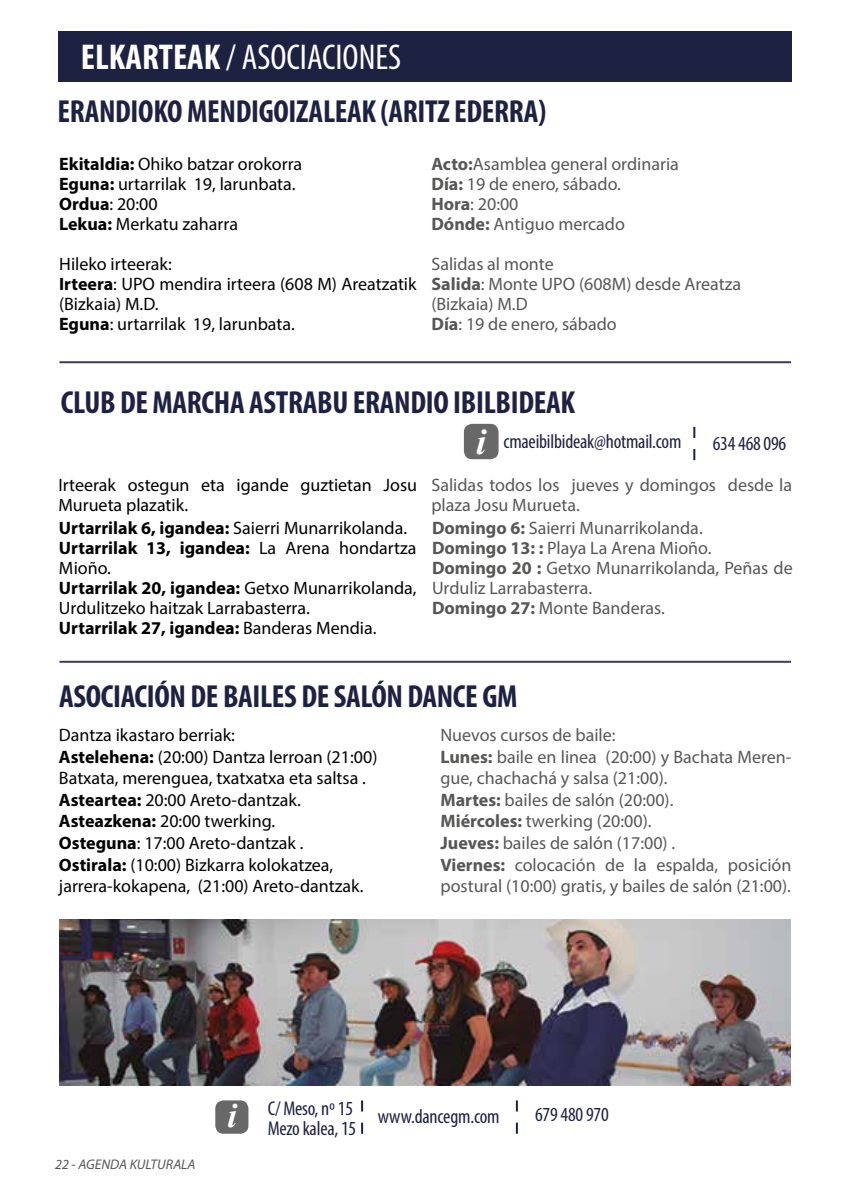
<style>
.page{position:relative;width:851px;height:1191px;background:#fff}
.page>*{position:absolute;margin:0;border:0;box-sizing:border-box;transform-origin:0 0}
.t1{font:condensed 36px "Myriad Pro";color:#fff}
.t2{font:italic 700 34px "Times New Roman";color:#fff}
.t3{font:700 condensed 32px "Myriad Pro";letter-spacing:-.01em;color:#1e2242}
.t4{font:condensed 20px/20px "Myriad Pro";letter-spacing:-.01em;color:#1e2242}
.t5{font:18px/21.6px "Myriad Pro";color:#020203}
.t6{font:18px/21.6px "Myriad Pro";color:#585756}
.t7{font:18px/20px "Myriad Pro";color:#000}
.t8{font:18px/20px "Myriad Pro";color:#575756}
.t9{font:italic 14px "Myriad Pro";color:#575756}
.s1{font-weight:700}
.s2{font-family:"Times New Roman";font-weight:700;font-style:italic;font-stretch:normal;font-size:36px;color:#fff}
</style>
<div class="page">
<div style="left:59px;top:32px;width:733px;height:50px;background:#1e2242"></div>
<div style="left:464px;top:424px;width:34px;height:35px;background:#686868;border-radius:8px"></div>
<svg style="left:693px;top:427px;width:2px;height:33px"></svg>
<hr style="left:59px;top:361px;width:731px;height:2px;background:#3e3b5a">
<hr style="left:59px;top:661px;width:731px;height:2px;background:#3e3b5a">
<div style="left:215px;top:1100px;width:33px;height:33px;background:#686868;border-radius:8px"></div>
<svg style="left:516px;top:1100px;width:2px;height:33px"></svg>
<img style="left:59px;top:919px;width:731px;height:166px">
<svg style="left:361px;top:1100px;width:2px;height:33px"></svg>
<h1 class="t1" style="left:81px;top:35px;width:322px"><span class="s1">ELKARTEAK</span> / ASOCIACIONES</h1>
<h3 class="t3" style="left:58px;top:92px;width:490px">ERANDIOKO MENDIGOIZALEAK (ARITZ EDERRA)</h3>
<p class="t5" style="left:59px;top:153px;width:244px;line-height:20px"><span class="s1">Ekitaldia:</span> Ohiko batzar orokorra<br><span class="s1">Eguna:</span> urtarrilak 19, larunbata.<br><span class="s1">Ordua</span>: 20:00<br><span class="s1">Lekua:</span> Merkatu zaharra</p>
<p class="t5" style="left:59px;top:253px;width:359px;line-height:20px">Hileko irteerak:<br><span class="s1">Irteera</span>: UPO mendira irteera (608 M) Areatzatik (Bizkaia) M.D.<br><span class="s1">Eguna</span>: urtarrilak 19, larunbata.</p>
<p class="t6" style="left:431px;top:153px;width:249px;line-height:20px"><span class="s1">Acto:</span>Asamblea general ordinaria<br><span class="s1">Día:</span> 19 de enero, sábado.<br><span class="s1">Hora</span>: 20:00<br><span class="s1">Dónde:</span> Antiguo mercado</p>
<p class="t6" style="left:431px;top:253px;width:311px;line-height:20px">Salidas al monte<br><span class="s1">Salida</span>: Monte UPO (608M) desde Areatza (Bizkaia) M.D<br><span class="s1">Día</span>: 19 de enero, sábado</p>
<h3 class="t3" style="left:61px;top:382px;width:515px">CLUB DE MARCHA ASTRABU ERANDIO IBILBIDEAK</h3>
<p class="t7" style="left:58px;top:474px;width:360px">Irteerak ostegun eta igande guztietan Josu<br>Murueta plazatik.</p>
<p class="t7" style="left:59px;top:517px;width:359px"><span class="s1">Urtarrilak 6, igandea:</span> Saierri Munarrikolanda.<br><span class="s1">Urtarrilak 13, igandea:</span> La Arena hondartza Mioño.<br><span class="s1">Urtarrilak 20, igandea:</span> Getxo Munarrikolanda, Urdulitzeko haitzak Larrabasterra.<br><span class="s1">Urtarrilak 27, igandea:</span> Banderas Mendia.</p>
<p class="t4" style="left:476px;top:431px;width:207px"><span class="s2">i</span> cmaeibilbideak@hotmail.com</p>
<p class="t4" style="left:712px;top:433px;width:75px">634 468 096</p>
<p class="t8" style="left:431px;top:474px;width:362px">Salidas todos los jueves y domingos desde la plaza Josu Murueta.</p>
<p class="t8" style="left:432px;top:517px;width:362px"><span class="s1">Domingo 6:</span> Saierri Munarrikolanda.<br><span class="s1">Domingo 13: :</span> Playa La Arena Mioño.<br><span class="s1">Domingo 20 :</span> Getxo Munarrikolanda, Peñas de Urduliz Larrabasterra.<br><span class="s1">Domingo 27:</span> Monte Banderas.</p>
<h3 class="t3" style="left:59px;top:676px;width:460px">ASOCIACIÓN DE BAILES DE SALÓN DANCE GM</h3>
<p class="t6" style="left:440px;top:724px;width:352px">Nuevos cursos de baile:<br><span class="s1">Lunes:</span> baile en linea (20:00) y Bachata Meren&shy;gue, chachachá y salsa (21:00).<br><span class="s1">Martes:</span> bailes de salón (20:00).<br><span class="s1">Miércoles:</span> twerking (20:00).<br><span class="s1">Jueves:</span> bailes de salón (17:00) .<br><span class="s1">Viernes:</span> colocación de la espalda, posición postural (10:00) gratis, y bailes de salón (21:00).</p>
<p class="t5" style="left:59px;top:724px;width:320px">Dantza ikastaro berriak:<br><span class="s1">Astelehena:</span> (20:00) Dantza lerroan (21:00)<br>Batxata, merenguea, txatxatxa eta saltsa .<br><span class="s1">Asteartea:</span> 20:00 Areto-dantzak.<br><span class="s1">Asteazkena:</span> 20:00 twerking.<br><span class="s1">Osteguna</span>: 17:00 Areto-dantzak .<br><span class="s1">Ostirala:</span> (10:00) Bizkarra kolokatzea, jarrera-kokapena, (21:00) Areto-dantzak.</p>
<p class="t9" style="left:55px;top:1155px;width:142px">22 - AGENDA KULTURALA</p>
<p class="t4" style="left:268px;top:1098px;width:90px">C/ Meso, nº 15<br>Mezo kalea, 15</p>
<p class="t4" style="left:535px;top:1104px;width:75px">679 480 970</p>
<h2 class="t2" style="left:227px;top:1092px;width:11px">i</h2>
<p class="t4" style="left:378px;top:1105px;width:123px">www.dancegm.com</p>
</div>
